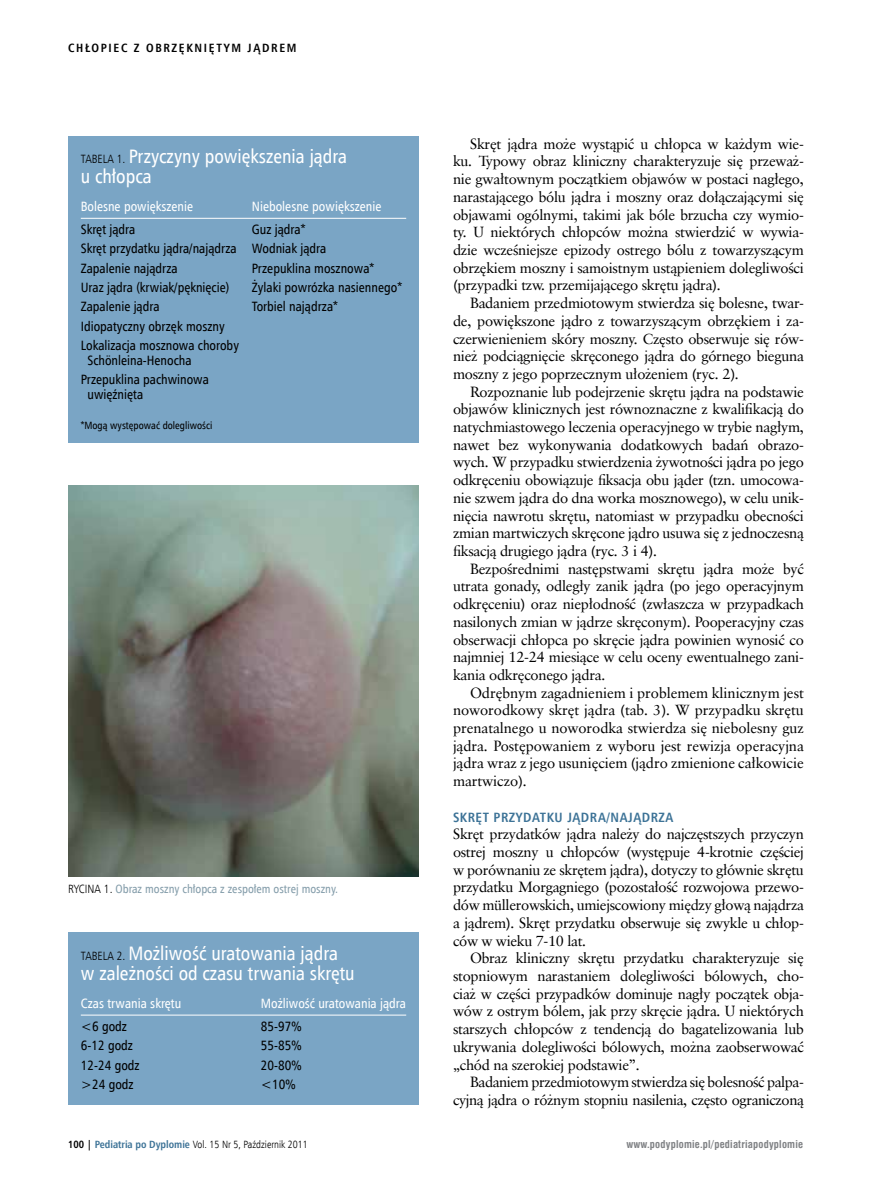
<style>
.page{position:relative;width:872px;height:1191px;background:#fff}
.page>*{position:absolute;margin:0;border:0;box-sizing:border-box;transform-origin:0 0}
.t1{font:19.5px/19.5px "Humnst 777 Cn EU";color:#fff}
.t2{font:14.7px/17.7px "Class Garmnd EU";letter-spacing:-.02em;color:#000;text-align:justify}
.t3{font:13.5px/19.2px "Humnst 777 Cn EU";color:#000}
.t4{font:13.5px "Humnst 777 Cn EU";color:#fff}
.t5{font:700 13.5px "Humnst 777 Cn EU";letter-spacing:.04em;color:#3d7397}
.t6{font:12px "Humnst 777 Cn EU";color:#849daa}
.t7{font:700 12px "Humnst 777 Cn EU";letter-spacing:.14em;color:#000}
.t8{font:10.5px "Humnst 777 Lt Cn EU";color:#000}
.t9{font:700 10.5px "Swis 721 Cn EU";letter-spacing:.02em;color:#808285}
.t10{font:10.5px "Humnst 777 Cn EU";color:#000}
.s1{font-family:"Humnst 777 Lt Cn EU";font-size:12px;color:#000}
.s2{font-family:"Humnst 777 Lt Cn EU";color:#000}
.s3{font-family:"Humnst 777 Cn EU";font-weight:700}
.s4{font-family:"Humnst 777 Cn EU";font-weight:700;color:#3d7397}
</style>
<div class="page">
<img style="left:68px;top:485px;width:351px;height:392px">
<div style="left:68px;top:136px;width:351px;height:306px;background:#7aa5c5"></div>
<hr style="left:81px;top:218px;width:325px;height:1px;background:#fff">
<div style="left:68px;top:933px;width:351px;height:172px;background:#7aa5c5"></div>
<hr style="left:81px;top:1014px;width:325px;height:1px;background:#fff">
<p class="t7" style="left:68px;top:40px;width:230px">CHŁOPIEC Z OBRZĘKNIĘTYM JĄDREM</p>
<h1 class="t1" style="left:81px;top:147px;width:268px"><span class="s1">TABELA 1.</span> Przyczyny powiększenia jądra u chłopca</h1>
<p class="t4" style="left:81px;top:198px;width:114px">Bolesne powiększenie</p>
<p class="t4" style="left:252px;top:198px;width:131px">Niebolesne powiększenie</p>
<p class="t3" style="left:81px;top:220px;width:56px">Skręt jądra</p>
<p class="t3" style="left:81px;top:220px;width:247px;text-indent:171px">Guz jądra*<br>Skręt przydatku jądra/najądrza Wodniak jądra<br>Zapalenie najądrza</p>
<p class="t3" style="left:252px;top:258px;width:124px">Przepuklina mosznowa*</p>
<p class="t3" style="left:81px;top:278px;width:150px">Uraz jądra (krwiak/pęknięcie)</p>
<p class="t3" style="left:252px;top:278px;width:152px">Żylaki powrózka nasiennego*</p>
<p class="t3" style="left:81px;top:297px;width:80px">Zapalenie jądra</p>
<p class="t3" style="left:252px;top:297px;width:88px">Torbiel najądrza*</p>
<p class="t3" style="left:81px;top:316px;width:160px">Idiopatyczny obrzęk moszny<br>Lokalizacja mosznowa choroby</p>
<p class="t3" style="left:81px;top:350px;width:130px;text-indent:7px">Schönleina-Henocha<br>Przepuklina pachwinowa</p>
<p class="t3" style="left:87px;top:385px;width:57px">uwięźnięta</p>
<p class="t10" style="left:81px;top:418px;width:133px">*Mogą występować dolegliwości</p>
<p class="t6" style="left:68px;top:881px;width:271px"><span class="s2">RYCINA 1.</span> Obraz moszny chłopca z zespołem ostrej moszny.</p>
<h1 class="t1" style="left:81px;top:943px;width:275px"><span class="s1">TABELA 2.</span> Możliwość uratowania jądra w zależności od czasu trwania skrętu</h1>
<p class="t4" style="left:81px;top:994px;width:102px">Czas trwania skrętu</p>
<p class="t4" style="left:261px;top:994px;width:147px">Możliwość uratowania jądra</p>
<p class="t3" style="left:81px;top:1016px;width:48px">&lt;6 godz</p>
<p class="t3" style="left:261px;top:1016px;width:42px">85-97%</p>
<p class="t3" style="left:81px;top:1036px;width:54px">6-12 godz</p>
<p class="t3" style="left:261px;top:1036px;width:42px">55-85%</p>
<p class="t3" style="left:81px;top:1055px;width:60px">12-24 godz</p>
<p class="t3" style="left:261px;top:1055px;width:42px">20-80%</p>
<p class="t3" style="left:81px;top:1074px;width:54px">&gt;24 godz</p>
<p class="t3" style="left:261px;top:1074px;width:36px">&lt;10%</p>
<p class="t8" style="left:68px;top:1137px;width:241px"><span class="s3">100 |</span> <span class="s4">Pediatria po Dyplomie</span> Vol. 15 Nr 5, Październik 2011</p>
<p class="t2" style="left:453px;top:135px;width:352px;text-indent:17px">Skręt jądra może wystąpić u chłopca w każdym wie&shy;ku. Typowy obraz kliniczny charakteryzuje się przeważ&shy;nie gwałtownym początkiem objawów w postaci nagłego, narastającego bólu jądra i moszny oraz dołączającymi się objawami ogólnymi, takimi jak bóle brzucha czy wymio&shy;ty. U niektórych chłopców można stwierdzić w wywia&shy;dzie wcześniejsze epizody ostrego bólu z towarzyszącym obrzękiem moszny i samoistnym ustąpieniem dolegliwości (przypadki tzw. przemijającego skrętu jądra).</p>
<p class="t2" style="left:453px;top:294px;width:352px;text-indent:17px">Badaniem przedmiotowym stwierdza się bolesne, twar&shy;de, powiększone jądro z towarzyszącym obrzękiem i za&shy;czerwienieniem skóry moszny. Często obserwuje się rów&shy;nież podciągnięcie skręconego jądra do górnego bieguna moszny z jego poprzecznym ułożeniem (ryc. 2).</p>
<p class="t2" style="left:453px;top:383px;width:352px;text-indent:17px">Rozpoznanie lub podejrzenie skrętu jądra na podstawie objawów klinicznych jest równoznaczne z kwalifikacją do natychmiastowego leczenia operacyjnego w trybie nagłym, nawet bez wykonywania dodatkowych badań obrazo&shy;wych. W przypadku stwierdzenia żywotności jądra po jego odkręceniu obowiązuje fiksacja obu jąder (tzn. umocowa&shy;nie szwem jądra do dna worka mosznowego), w celu unik&shy;nięcia nawrotu skrętu, natomiast w przypadku obecności zmian martwiczych skręcone jądro usuwa się z jednoczesną fiksacją drugiego jądra (ryc. 3 i 4).</p>
<p class="t2" style="left:453px;top:560px;width:352px;text-indent:17px">Bezpośrednimi następstwami skrętu jądra może być utrata gonady, odległy zanik jądra (po jego operacyjnym odkręceniu) oraz niepłodność (zwłaszcza w przypadkach nasilonych zmian w jądrze skręconym). Pooperacyjny czas obserwacji chłopca po skręcie jądra powinien wynosić co najmniej 12-24 miesiące w celu oceny ewentualnego zani&shy;kania odkręconego jądra.</p>
<p class="t2" style="left:453px;top:683px;width:352px;text-indent:17px">Odrębnym zagadnieniem i problemem klinicznym jest noworodkowy skręt jądra (tab. 3). W przypadku skrętu prenatalnego u noworodka stwierdza się niebolesny guz jądra. Postępowaniem z wyboru jest rewizja operacyjna jądra wraz z jego usunięciem (jądro zmienione całkowicie martwiczo).</p>
<p class="t5" style="left:453px;top:808px;width:222px">SKRĘT PRZYDATKU JĄDRA/NAJĄDRZA</p>
<p class="t2" style="left:453px;top:825px;width:352px">Skręt przydatków jądra należy do najczęstszych przyczyn ostrej moszny u chłopców (występuje 4-krotnie częściej w porównaniu ze skrętem jądra), dotyczy to głównie skrętu przydatku Morgagniego (pozostałość rozwojowa przewo&shy;dów müllerowskich, umiejscowiony między głową najądrza a jądrem). Skręt przydatku obserwuje się zwykle u chłop&shy;ców w wieku 7-10 lat.</p>
<p class="t2" style="left:453px;top:949px;width:352px;text-indent:17px">Obraz kliniczny skrętu przydatku charakteryzuje się stopniowym narastaniem dolegliwości bólowych, cho&shy;ciaż w części przypadków dominuje nagły początek obja&shy;wów z ostrym bólem, jak przy skręcie jądra. U niektórych starszych chłopców z tendencją do bagatelizowania lub ukrywania dolegliwości bólowych, można zaobserwować „chód na szerokiej podstawie”.</p>
<p class="t2" style="left:453px;top:1073px;width:352px;text-align:right">Badaniem przedmiotowym stwierdza się bolesność palpa&shy;cyjną jądra o różnym stopniu nasilenia, często ograniczoną</p>
<p class="t9" style="left:626px;top:1138px;width:178px">www.podyplomie.pl/pediatriapodyplomie</p>
</div>
